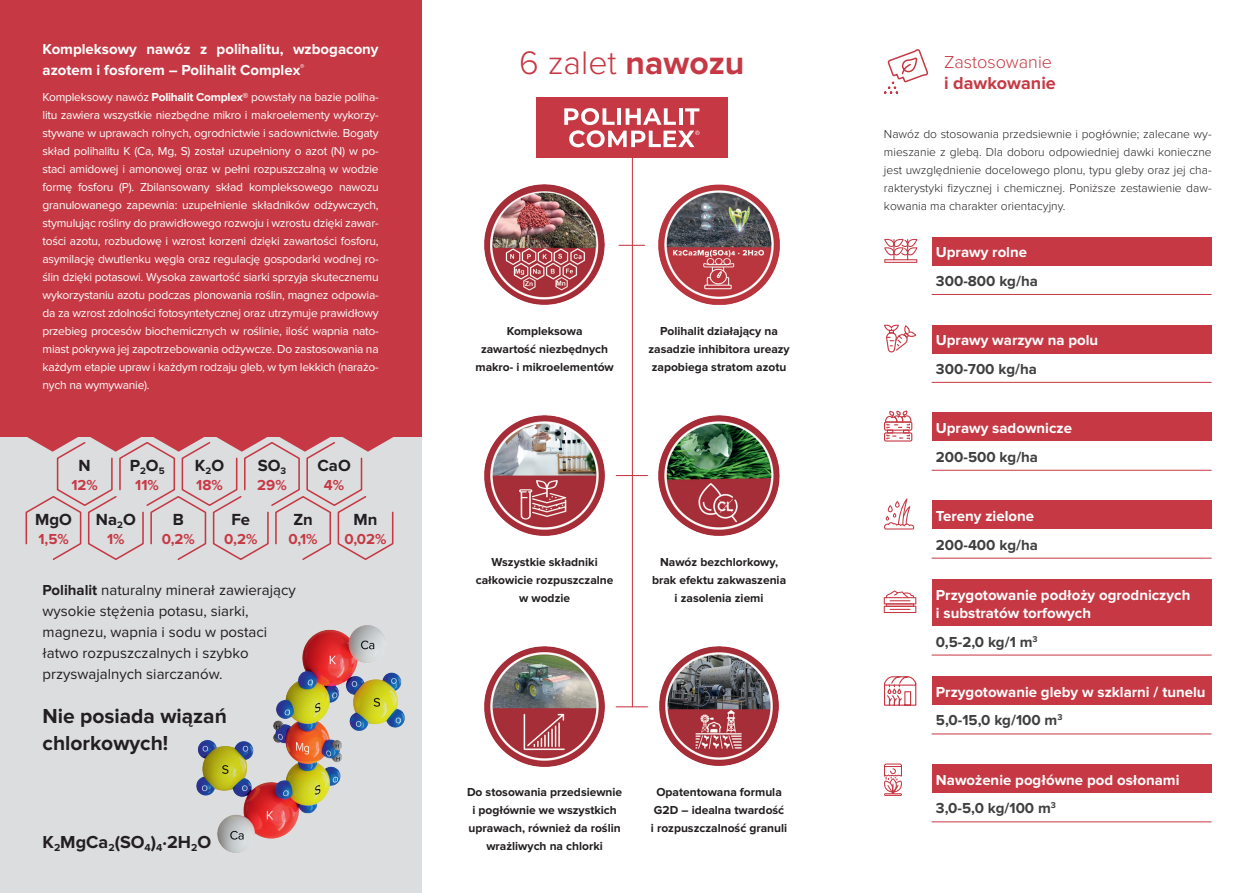
<style>
.page{position:relative;width:1251px;height:893px;background:#fff}
.page>*{position:absolute;margin:0;border:0;box-sizing:border-box;transform-origin:0 0}
.t1{font:300 33.75px "Proxima Nova";color:#c63944}
.t2{font:700 21px/27px "Proxima Nova";color:#231f20}
.t3{font:700 18px "Proxima Nova";color:#231f20}
.t4{font:300 18px "Proxima Nova";color:#c63944}
.t5{font:700 18px "Proxima Nova";color:#c63944}
.t6{font:700 16.65px "Proxima Nova";color:#231f20}
.t7{font:700 15px/28.8px "Proxima Nova";color:#fff}
.t8{font:15px/21px "Proxima Nova";color:#231f20}
.t9{font:700 15px "Proxima Nova";color:#3f3f40}
.t10{font:700 15px "Proxima Nova";color:#c63944}
.t11{font:12px/18px "Proxima Nova";letter-spacing:-.02em;color:#fff;text-align:justify}
.t12{font:700 12px/18px "Proxima Nova";color:#231f20;text-align:center}
.t13{font:300 12px/18px "Proxima Nova";color:#231f20;text-align:justify}
.s1{font-weight:700}
.s2{color:#3f3f40}
</style>
<div class="page">
<div style="left:0;top:345px;width:421px;height:548px;background:#dcdddf"></div>
<div style="left:0;top:0;width:421px;height:437px;background:#c63944"></div>
<img style="left:196px;top:611px;width:226px;height:258px">
<svg style="left:25px;top:437px;width:369px;height:123px"></svg>
<img style="left:484px;top:184px;width:121px;height:121px">
<img style="left:658px;top:184px;width:122px;height:121px">
<img style="left:484px;top:415px;width:121px;height:121px">
<img style="left:658px;top:415px;width:122px;height:121px">
<img style="left:484px;top:646px;width:121px;height:121px">
<img style="left:659px;top:646px;width:120px;height:120px">
<hr style="left:631px;top:128px;width:1px;height:579px;background:#c63944">
<svg style="left:619px;top:245px;width:25px;height:1px"></svg>
<hr style="left:616px;top:475px;width:31px;height:1px;background:#c63944">
<hr style="left:616px;top:706px;width:31px;height:1px;background:#c63944">
<div style="left:536px;top:97px;width:191px;height:61px;background:#c63944"></div>
<svg style="left:564px;top:108px;width:135px;height:39px"></svg>
<div style="left:931px;top:237px;width:280px;height:29px;background:#c63944"></div>
<hr style="left:931px;top:294px;width:280px;height:1px;background:#c63944">
<svg style="left:884px;top:49px;width:45px;height:45px"></svg>
<div style="left:931px;top:325px;width:280px;height:28px;background:#c63944"></div>
<hr style="left:931px;top:382px;width:280px;height:1px;background:#c63944">
<div style="left:931px;top:413px;width:280px;height:28px;background:#c63944"></div>
<hr style="left:931px;top:470px;width:280px;height:1px;background:#c63944">
<div style="left:931px;top:500px;width:280px;height:29px;background:#c63944"></div>
<hr style="left:931px;top:558px;width:280px;height:1px;background:#c63944">
<div style="left:931px;top:579px;width:280px;height:47px;background:#c63944"></div>
<hr style="left:931px;top:655px;width:280px;height:1px;background:#c63944">
<div style="left:931px;top:676px;width:280px;height:29px;background:#c63944"></div>
<hr style="left:931px;top:734px;width:280px;height:1px;background:#c63944">
<div style="left:931px;top:764px;width:280px;height:29px;background:#c63944"></div>
<hr style="left:931px;top:821px;width:280px;height:1px;background:#c63944">
<svg style="left:884px;top:676px;width:32px;height:30px"></svg>
<svg style="left:884px;top:498px;width:30px;height:31px"></svg>
<svg style="left:884px;top:324px;width:32px;height:28px"></svg>
<svg style="left:884px;top:238px;width:33px;height:21px"></svg>
<svg style="left:884px;top:259px;width:33px;height:4px"></svg>
<hr style="left:885px;top:260px;width:31px;height:2px;background:#c63944">
<svg style="left:884px;top:410px;width:28px;height:32px"></svg>
<svg style="left:883px;top:590px;width:33px;height:23px"></svg>
<svg style="left:884px;top:763px;width:18px;height:33px"></svg>
<p class="t7" style="left:43px;top:38px;width:337px;line-height:21px">Kompleksowy nawóz z polihalitu, wzbogacony azotem i fosforem – Polihalit Complex<sup>®</sup></p>
<p class="t11" style="left:43px;top:88px;width:337px">Kompleksowy nawóz <span class="s1">Polihalit Complex®</span> powstały na bazie poliha&shy;litu zawiera wszystkie niezbędne mikro i makroelementy wykorzy&shy;stywane w uprawach rolnych, ogrodnictwie i sadownictwie. Bogaty skład polihalitu K (Ca, Mg, S) został uzupełniony o azot (N) w po&shy;staci amidowej i amonowej oraz w pełni rozpuszczalną w wodzie formę fosforu (P). Zbilansowany skład kompleksowego nawozu granulowanego zapewnia: uzupełnienie składników odżywczych, stymulując rośliny do prawidłowego rozwoju i wzrostu dzięki zawar&shy;tości azotu, rozbudowę i wzrost korzeni dzięki zawartości fosforu, asymilację dwutlenku węgla oraz regulację gospodarki wodnej ro&shy;ślin dzięki potasowi. Wysoka zawartość siarki sprzyja skutecznemu wykorzystaniu azotu podczas plonowania roślin, magnez odpowia&shy;da za wzrost zdolności fotosyntetycznej oraz utrzymuje prawidłowy przebieg procesów biochemicznych w roślinie, ilość wapnia nato&shy;miast pokrywa jej zapotrzebowania odżywcze. Do zastosowania na każdym etapie upraw i każdym rodzaju gleb, w tym lekkich (narażo&shy;nych na wymywanie).</p>
<h3 class="t6" style="left:79px;top:456px;width:14px">N</h3>
<p class="t10" style="left:71px;top:476px;width:28px">12%</p>
<h3 class="t6" style="left:130px;top:456px;width:36px">P<sub>2</sub>O<sub>5</sub></h3>
<p class="t10" style="left:135px;top:476px;width:25px">11%</p>
<h3 class="t6" style="left:195px;top:456px;width:31px">K<sub>2</sub>O</h3>
<p class="t10" style="left:196px;top:476px;width:28px">18%</p>
<h3 class="t6" style="left:258px;top:456px;width:30px">SO<sub>3</sub></h3>
<p class="t10" style="left:257px;top:476px;width:31px">29%</p>
<h3 class="t6" style="left:317px;top:456px;width:35px">CaO</h3>
<p class="t10" style="left:324px;top:476px;width:22px">4%</p>
<h3 class="t6" style="left:35px;top:510px;width:38px">MgO</h3>
<p class="t10" style="left:38px;top:530px;width:32px">1,5%</p>
<h3 class="t6" style="left:96px;top:510px;width:41px">Na<sub>2</sub>O</h3>
<p class="t10" style="left:107px;top:530px;width:19px">1%</p>
<h3 class="t6" style="left:173px;top:510px;width:13px">B</h3>
<p class="t10" style="left:162px;top:530px;width:35px">0,2%</p>
<h3 class="t6" style="left:231px;top:510px;width:20px">Fe</h3>
<p class="t10" style="left:224px;top:530px;width:35px">0,2%</p>
<h3 class="t6" style="left:293px;top:510px;width:21px">Zn</h3>
<p class="t10" style="left:288px;top:530px;width:30px">0,1%</p>
<h3 class="t6" style="left:353px;top:510px;width:25px">Mn</h3>
<p class="t10" style="left:344px;top:530px;width:44px">0,02%</p>
<p class="t8" style="left:43px;top:579px;width:255px"><span class="s1">Polihalit</span> naturalny minerał zawierający wysokie stężenia potasu, siarki, magnezu, wapnia i sodu w postaci łatwo rozpuszczalnych i szybko przyswajalnych siarczanów.</p>
<h2 class="t2" style="left:43px;top:703px;width:186px">Nie posiada wiązań chlorkowych!</h2>
<h3 class="t3" style="left:43px;top:832px;width:170px">K<sub>2</sub>MgCa<sub>2</sub>(SO<sub>4</sub>)<sub>4</sub>·2H<sub>2</sub>O</h3>
<h1 class="t1" style="left:519px;top:44px;width:227px">6 zalet <span class="s1">nawozu</span></h1>
<p class="t12" style="left:475px;top:322px;width:140px">Kompleksowa<br>zawartość niezbędnych makro- i mikroelementów</p>
<p class="t12" style="left:648px;top:322px;width:143px">Polihalit działający na zasadzie inhibitora ureazy zapobiega stratom azotu</p>
<p class="t12" style="left:475px;top:553px;width:139px">Wszystkie składniki całkowicie rozpuszczalne w wodzie</p>
<p class="t12" style="left:652px;top:553px;width:136px">Nawóz bezchlorkowy, brak efektu zakwaszenia i zasolenia ziemi</p>
<p class="t12" style="left:467px;top:784px;width:157px">Do stosowania przedsiewnie i pogłównie we wszystkich uprawach, również da roślin wrażliwych na chlorki</p>
<p class="t12" style="left:650px;top:784px;width:138px">Opatentowana formula<br>G2D – idealna twardość i rozpuszczalność granuli</p>
<h3 class="t4" style="left:943px;top:52px;width:109px">Zastosowanie</h3>
<h3 class="t5" style="left:943px;top:73px;width:113px">i dawkowanie</h3>
<p class="t13" style="left:883px;top:125px;width:329px">Nawóz do stosowania przedsiewnie i pogłównie; zalecane wy&shy;mieszanie z glebą. Dla doboru odpowiedniej dawki konieczne jest uwzględnienie docelowego plonu, typu gleby oraz jej cha&shy;rakterystyki fizycznej i chemicznej. Poniższe zestawienie daw&shy;kowania ma charakter orientacyjny.</p>
<p class="t7" style="left:935px;top:238px;width:93px">Uprawy rolne</p>
<p class="t9" style="left:935px;top:272px;width:103px">300-800 kg/ha</p>
<p class="t7" style="left:935px;top:326px;width:164px">Uprawy warzyw na polu</p>
<p class="t9" style="left:935px;top:360px;width:103px">300-700 kg/ha</p>
<p class="t7" style="left:935px;top:414px;width:138px">Uprawy sadownicze</p>
<p class="t9" style="left:935px;top:448px;width:104px">200-500 kg/ha</p>
<p class="t7" style="left:935px;top:502px;width:100px">Tereny zielone</p>
<p class="t9" style="left:935px;top:536px;width:103px">200-400 kg/ha</p>
<p class="t7" style="left:935px;top:586px;width:256px;line-height:18px">Przygotowanie podłoży ogrodniczych i substratów torfowych</p>
<p class="t9" style="left:935px;top:633px;width:103px">0,5-2,0 kg/1 m<sup>3</sup></p>
<p class="t7" style="left:935px;top:677px;width:271px">Przygotowanie gleby w szklarni / tunelu<br><span class="s2">5,0-15,0 kg/100 m</span><sup>3</sup></p>
<p class="t7" style="left:935px;top:765px;width:245px">Nawożenie pogłówne pod osłonami<br><span class="s2">3,0-5,0 kg/100 m</span><sup>3</sup></p>
</div>
